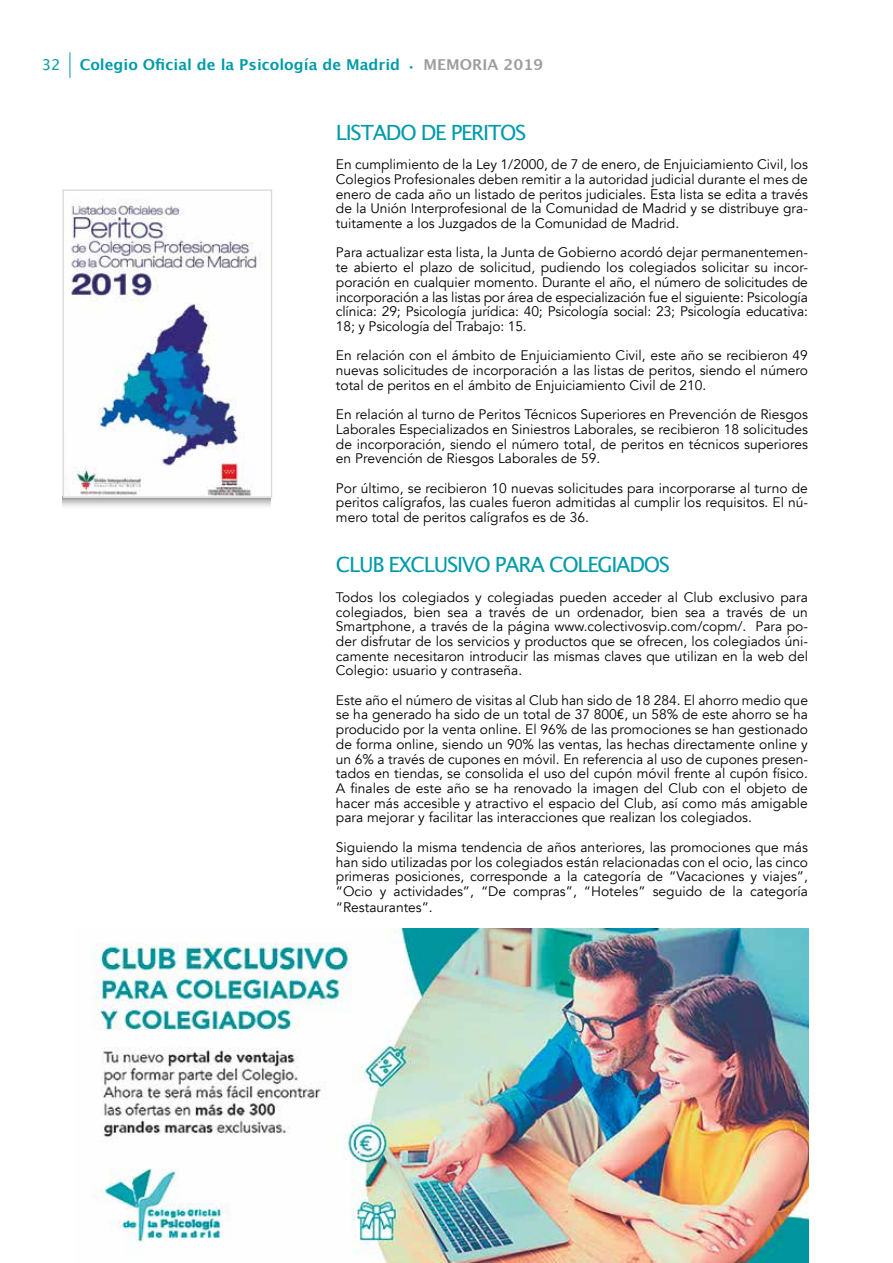
<style>
.page{position:relative;width:893px;height:1263px;background:#fff}
.page>*{position:absolute;margin:0;border:0;box-sizing:border-box;transform-origin:0 0}
.t1{font:21px "Lucida Grande";letter-spacing:-.06em;color:#009ba9}
.t2{font:700 15px "Lucida Grande";color:#009ba9}
.t3{font:15px "Lucida Grande";color:#009ba9}
.t4{font:13.8px/14.7px "Avenir";color:#000;text-align:justify}
.s1{color:#9d9d9c}
</style>
<div class="page">
<svg style="left:70px;top:52px;width:1px;height:26px"></svg>
<svg style="left:62px;top:498px;width:208px;height:9px"></svg>
<img style="left:93px;top:929px;width:716px;height:334px">
<img style="left:64px;top:199px;width:197px;height:297px">
<div style="left:62px;top:189px;width:210px;height:309px;border:1px solid #dadada"></div>
<p class="t3" style="left:42px;top:56px;width:20px">32</p>
<p class="t2" style="left:80px;top:53px;width:465px">Colegio Oficial de la Psicología de Madrid · <span class="s1">MEMORIA 2019</span></p>
<h1 class="t1" style="left:336px;top:120px;width:192px">LISTADO DE PERITOS</h1>
<p class="t4" style="left:336px;top:157px;width:474px">En cumplimiento de la Ley 1/2000, de 7 de enero, de Enjuiciamiento Civil, los Colegios Profesionales deben remitir a la autoridad judicial durante el mes de enero de cada año un listado de peritos judiciales. Esta lista se edita a través de la Unión Interprofesional de la Comunidad de Madrid y se distribuye gra&shy;tuitamente a los Juzgados de la Comunidad de Madrid.</p>
<p class="t4" style="left:336px;top:246px;width:474px">Para actualizar esta lista, la Junta de Gobierno acordó dejar permanentemen&shy;te abierto el plazo de solicitud, pudiendo los colegiados solicitar su incor&shy;poración en cualquier momento. Durante el año, el número de solicitudes de incorporación a las listas por área de especialización fue el siguiente: Psicología clínica: 29; Psicología jurídica: 40; Psicología social: 23; Psicología educativa:<br>18; y Psicología del Trabajo: 15.</p>
<p class="t4" style="left:336px;top:348px;width:473px">En relación con el ámbito de Enjuiciamiento Civil, este año se recibieron 49 nuevas solicitudes de incorporación a las listas de peritos, siendo el número total de peritos en el ámbito de Enjuiciamiento Civil de 210.</p>
<p class="t4" style="left:336px;top:407px;width:473px">En relación al turno de Peritos Técnicos Superiores en Prevención de Riesgos Laborales Especializados en Siniestros Laborales, se recibieron 18 solicitudes de incorporación, siendo el número total, de peritos en técnicos superiores en Prevención de Riesgos Laborales de 59.</p>
<p class="t4" style="left:336px;top:481px;width:473px">Por último, se recibieron 10 nuevas solicitudes para incorporarse al turno de peritos calígrafos, las cuales fueron admitidas al cumplir los requisitos. El nú&shy;mero total de peritos calígrafos es de 36.</p>
<h1 class="t1" style="left:336px;top:553px;width:336px">CLUB EXCLUSIVO PARA COLEGIADOS</h1>
<p class="t4" style="left:336px;top:590px;width:474px">Todos los colegiados y colegiadas pueden acceder al Club exclusivo para colegiados, bien sea a través de un ordenador, bien sea a través de un Smartphone, a través de la página www.colectivosvip.com/copm/. Para po&shy;der disfrutar de los servicios y productos que se ofrecen, los colegiados úni&shy;camente necesitaron introducir las mismas claves que utilizan en la web del Colegio: usuario y contraseña.</p>
<p class="t4" style="left:336px;top:693px;width:474px">Este año el número de visitas al Club han sido de 18 284. El ahorro medio que se ha generado ha sido de un total de 37 800€, un 58% de este ahorro se ha producido por la venta online. El 96% de las promociones se han gestionado de forma online, siendo un 90% las ventas, las hechas directamente online y un 6% a través de cupones en móvil. En referencia al uso de cupones presen&shy;tados en tiendas, se consolida el uso del cupón móvil frente al cupón físico.<br>A finales de este año se ha renovado la imagen del Club con el objeto de hacer más accesible y atractivo el espacio del Club, así como más amigable para mejorar y facilitar las interacciones que realizan los colegiados.</p>
<p class="t4" style="left:336px;top:840px;width:474px">Siguiendo la misma tendencia de años anteriores, las promociones que más han sido utilizadas por los colegiados están relacionadas con el ocio, las cinco primeras posiciones, corresponde a la categoría de “Vacaciones y viajes”, “Ocio y actividades”, “De compras”, “Hoteles” seguido de la categoría</p>
<p class="t4" style="left:336px;top:900px;width:98px">“Restaurantes”.</p>
</div>
